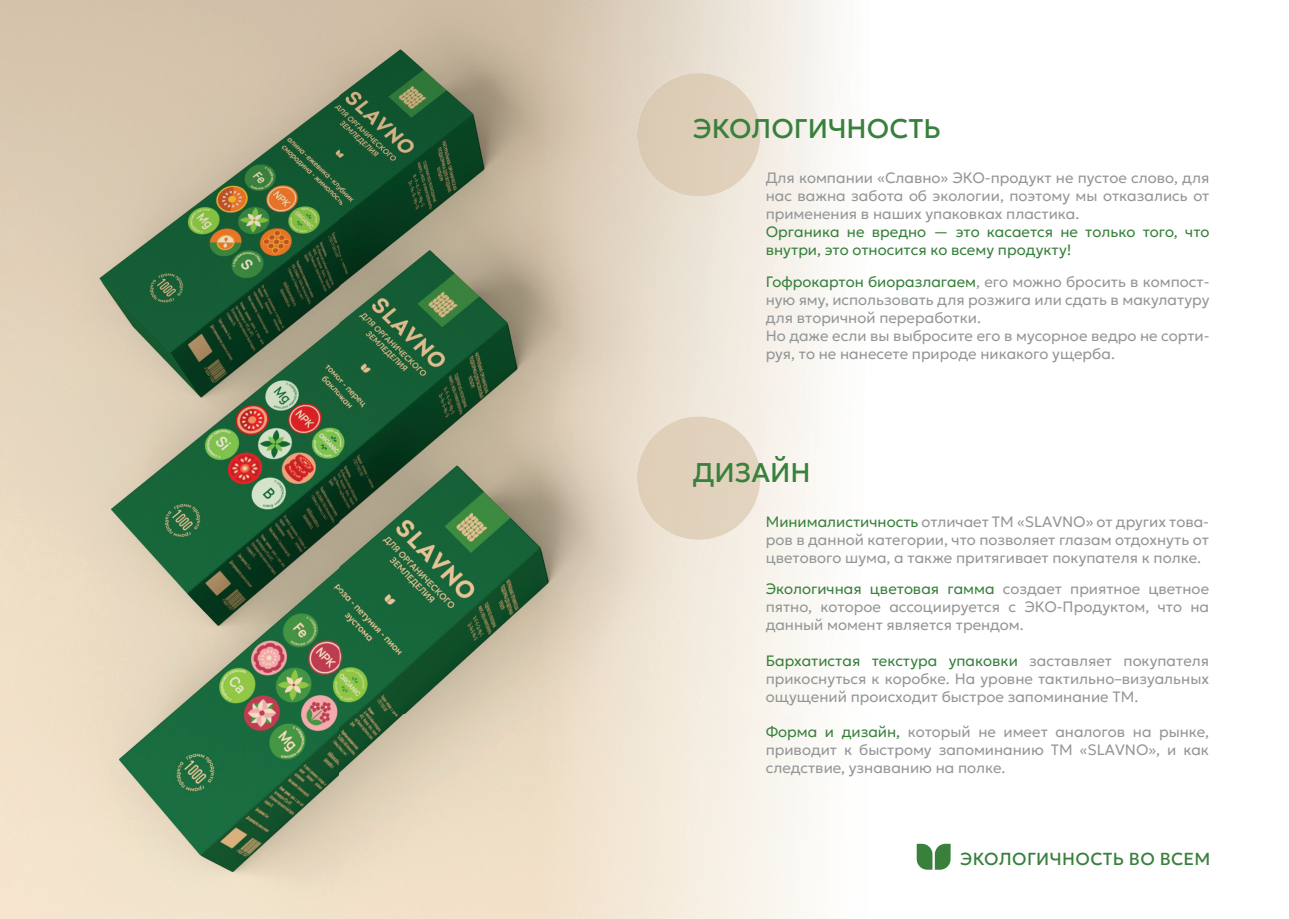
<style>
.page{position:relative;width:1289px;height:919px;background:#fff}
.page>*{position:absolute;margin:0;border:0;box-sizing:border-box;transform-origin:0 0}
.t1{font:27px "Geologica Cursive";color:#38803c}
.t2{font:17.4px "Geologica Cursive";letter-spacing:.02em;color:#38803c}
.t3{font:300 15px/18px "Geologica";color:#939697;text-align:justify}
.t4{font:300 15px/18px "Geologica";color:#38803c}
.s1{color:#38803c}
</style>
<div class="page">
<img style="left:0;top:0;width:656px;height:918px">
<svg style="left:916px;top:843px;width:34px;height:26px"></svg>
<div style="left:637px;top:73px;width:123px;height:123px;background:#deceb8;border-radius:62px"></div>
<div style="left:637px;top:416px;width:123px;height:123px;background:#e1d1bc;border-radius:62px"></div>
<h1 class="t1" style="left:693px;top:105px;width:249px">ЭКОЛОГИЧНОСТЬ</h1>
<p class="t3" style="left:765px;top:168px;width:445px">Для компании «Славно» ЭКО-продукт не пустое слово, для нас важна забота об экологии, поэтому мы отказались от применения в наших упаковках пластика.</p>
<p class="t4" style="left:765px;top:222px;width:445px">Органика не вредно — это касается не только того, что внутри, это относится ко всему продукту!</p>
<p class="t3" style="left:765px;top:271px;width:445px;text-align:left"><span class="s1">Гофрокартон биоразлагаем</span>, его можно бросить в компост&shy;ную яму, использовать для розжига или сдать в макулатуру для вторичной переработки.<br>Но даже если вы выбросите его в мусорное ведро не сорти&shy;руя, то не нанесете природе никакого ущерба.</p>
<h1 class="t1" style="left:693px;top:448px;width:119px">ДИЗАЙН</h1>
<p class="t3" style="left:765px;top:511px;width:445px"><span class="s1">Минималистичность</span> отличает ТМ «SLAVNO» от других това&shy;ров в данной категории, что позволяет глазам отдохнуть от цветового шума, а также притягивает покупателя к полке.</p>
<p class="t3" style="left:765px;top:578px;width:445px"><span class="s1">Экологичная цветовая гамма</span> создает приятное цветное пятно, которое ассоциируется с ЭКО-Продуктом, что на данный момент является трендом.</p>
<p class="t3" style="left:765px;top:650px;width:445px"><span class="s1">Бархатистая текстура упаковки</span> заставляет покупателя прикоснуться к коробке. На уровне тактильно–визуальных ощущений происходит быстрое запоминание ТМ.</p>
<p class="t3" style="left:765px;top:721px;width:445px"><span class="s1">Форма и дизайн,</span> который не имеет аналогов на рынке, приводит к быстрому запоминанию ТМ «SLAVNO», и как следствие, узнаванию на полке.</p>
<p class="t2" style="left:960px;top:843px;width:252px">ЭКОЛОГИЧНОСТЬ ВО ВСЕМ</p>
</div>
